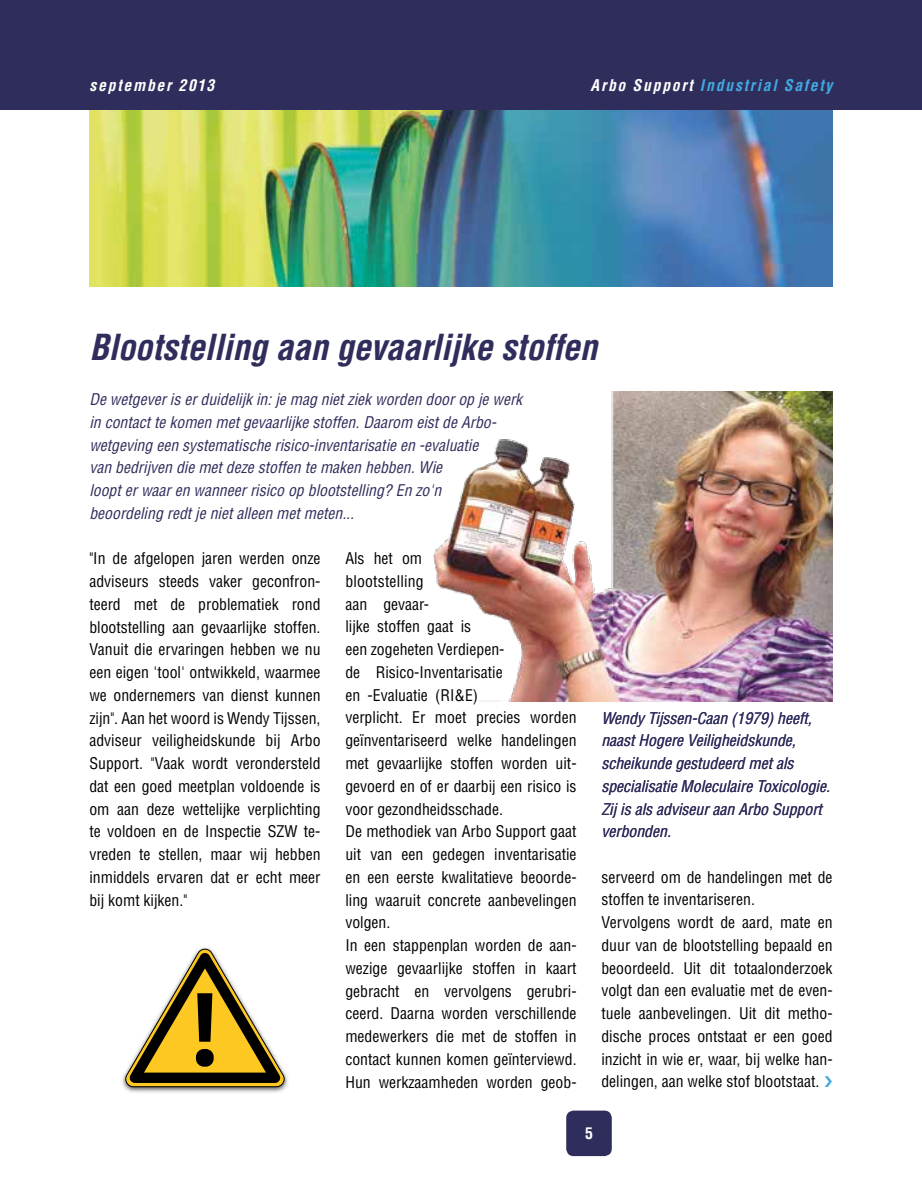
<style>
.page{position:relative;width:922px;height:1197px;background:#fff}
.page>*{position:absolute;margin:0;border:0;box-sizing:border-box;transform-origin:0 0}
.t1{font:italic 700 condensed 35px "Helvetica";letter-spacing:-.005em;color:#2f2d5b}
.t2{font:condensed 15.75px/22.8px "Helvetica";color:#000}
.t3{font:italic condensed 15.75px/22.8px "Helvetica";color:#2f2d5b}
.t4{font:italic 700 condensed 15.75px "Helvetica";letter-spacing:.11em;color:#42a8e0}
.t5{font:italic 700 condensed 15.75px "Helvetica";letter-spacing:.11em;color:#fff}
.t6{font:700 condensed 15.75px "Helvetica";color:#fff}
.s1{color:#fff}
.s2{color:#42a8e0}
</style>
<div class="page">
<img style="left:432px;top:391px;width:400px;height:310px">
<img style="left:89px;top:109px;width:743px;height:177px">
<div style="left:0;top:0;width:921px;height:109px;background:#2f2d5b"></div>
<div style="left:566px;top:1110px;width:45px;height:46px;background:#2f2d5b;border-radius:7px"></div>
<img style="left:122px;top:947px;width:166px;height:146px">
<svg style="left:125px;top:948px;width:159px;height:139px"></svg>
<p class="t5" style="left:89px;top:75px;width:126px">september 2013</p>
<p class="t4" style="left:590px;top:75px;width:243px"><span class="s1">Arbo Support</span> Industrial Safety</p>
<h1 class="t1" style="left:89px;top:325px;width:509px">Blootstelling aan gevaarlijke stoffen</h1>
<p class="t3" style="left:89px;top:387px;width:434px">De wetgever is er duidelijk in: je mag niet ziek worden door op je werk in contact te komen met gevaarlijke stoffen. Daarom eist de Arbo&shy;wetgeving een systematische risico-inventarisatie en --evaluatie<br>van bedrijven die met deze stoffen te maken hebben. Wie<br>loopt er waar en wanneer risico op blootstelling? En zo'n<br>beoordeling redt je niet alleen met meten...</p>
<p class="t2" style="left:89px;top:547px;width:233px;text-align:justify">"In de afgelopen jaren werden onze adviseurs steeds vaker geconfron&shy;teerd met de problematiek rond blootstelling aan gevaarlijke stoffen.<br>Vanuit die ervaringen hebben we nu een eigen 'tool' ontwikkeld, waarmee we ondernemers van dienst kunnen zijn". Aan het woord is Wendy Tijssen, adviseur veiligheidskunde bij Arbo Support. "Vaak wordt verondersteld dat een goed meetplan voldoende is om aan deze wettelijke verplichting te voldoen en de Inspectie SZW te&shy;vreden te stellen, maar wij hebben inmiddels ervaren dat er echt meer bij komt kijken."</p>
<p class="t2" style="left:345px;top:547px;width:233px">Als het om<br>blootstelling<br>aan gevaar-<br>lijke stoffen gaat is<br>een zogeheten Verdiepen-<br>de Risico-Inventarisatie<br>en -Evaluatie (RI&amp;E)<br>verplicht. Er moet precies worden geïnventariseerd welke handelingen met gevaarlijke stoffen worden uit&shy;gevoerd en of er daarbij een risico is voor gezondheidsschade.<br>De methodiek van Arbo Support gaat uit van een gedegen inventarisatie en een eerste kwalitatieve beoorde&shy;ling waaruit concrete aanbevelingen volgen.<br>In een stappenplan worden de aan&shy;wezige gevaarlijke stoffen in kaart gebracht en vervolgens gerubri&shy;ceerd. Daarna worden verschillende medewerkers die met de stoffen in contact kunnen komen geïnterviewd.<br>Hun werkzaamheden worden geob-</p>
<p class="t3" style="left:601px;top:706px;width:230px">Wendy Tijssen-Caan (1979) heeft, naast Hogere Veiligheidskunde, scheikunde gestudeerd met als specialisatie Moleculaire Toxicologie.<br>Zij is als adviseur aan Arbo Support verbonden.</p>
<p class="t2" style="left:601px;top:865px;width:233px">serveerd om de handelingen met de stoffen te inventariseren.<br>Vervolgens wordt de aard, mate en duur van de blootstelling bepaald en beoordeeld. Uit dit totaalonderzoek volgt dan een evaluatie met de even&shy;tuele aanbevelingen. Uit dit metho&shy;dische proces ontstaat er een goed inzicht in wie er, waar, bij welke han&shy;delingen, aan welke stof blootstaat. <span class="s2">❯</span></p>
<p class="t6" style="left:585px;top:1124px;width:9px">5</p>
</div>
